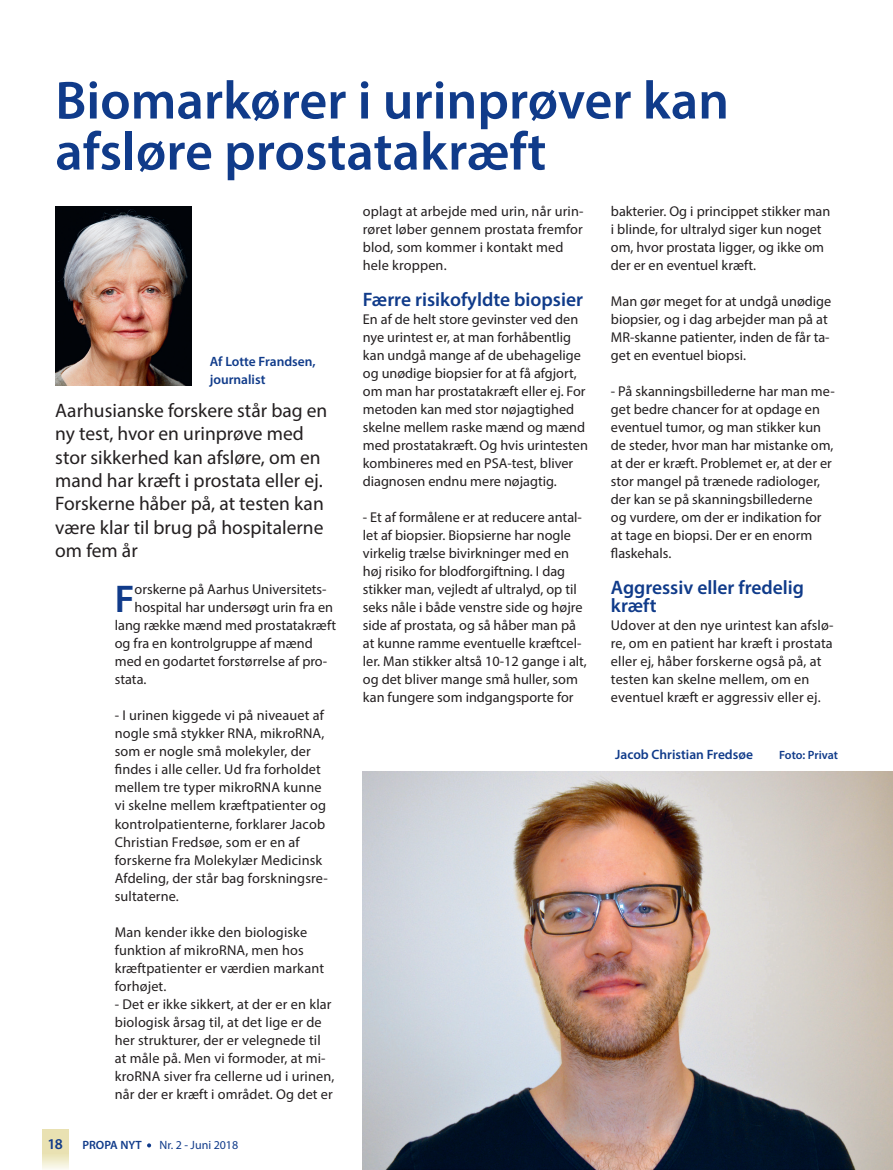
<style>
.page{position:relative;width:893px;height:1170px;background:#fff}
.page>*{position:absolute;margin:0;border:0;box-sizing:border-box;transform-origin:0 0}
.DH_overskrift_M39_39{font:600 54px "Myriad Pro";color:#103b8a}
.DH_Brødtekst_L9_12{font:600 38.85px "Myriad Pro";color:#103b8a}
.DH_Manchet__M_13_15{font:19.5px/23.4px "Myriad Pro";color:#231f20}
.Afsnitsoverskrift_M1{font:600 19.5px/18px "Myriad Pro";color:#103b8a}
.t1{font:600 15px "Myriad Pro";color:#103b8a}
.DH_Brødtekst_L9_12-2{font:14.25px/18px "Myriad Pro";color:#231f20}
.DH_billedtekst_M9_12{font:600 13.5px/18px "Myriad Pro";color:#103b8a}
.DH_Fotograf_M8_12_se{font:600 12px "Myriad Pro";letter-spacing:-.005em;color:#103b8a}
.t2{font:12px "Myriad Pro";color:#103b8a}
</style>
<div class="page">
<svg style="left:43px;top:1129px;width:25px;height:40px"></svg>
<svg style="left:147px;top:1143px;width:4px;height:4px"></svg>
<img style="left:55px;top:206px;width:136px;height:179px">
<img style="left:363px;top:771px;width:530px;height:398px">
<p class="DH_overskrift_M39_39" style="left:55px;top:66px;width:675px">Biomarkører i urinprøver kan</p>
<p class="DH_overskrift_M39_39" style="left:55px;top:117px;width:493px">afsløre prostatakræft</p>
<p class="DH_billedtekst_M9_12" style="left:210px;top:352px;width:108px">Af Lotte Frandsen, journalist</p>
<p class="DH_Manchet__M_13_15" style="left:55px;top:398px;width:274px">Aarhusianske forskere står bag en ny test, hvor en urinprøve med stor sikkerhed kan afsløre, om en mand har kræft i prostata eller ej.<br>Forskerne håber på, at testen kan være klar til brug på hospitalerne om fem år</p>
<p class="DH_Brødtekst_L9_12" style="left:115px;top:574px;width:21px">F</p>
<p class="DH_Brødtekst_L9_12-2" style="left:135px;top:580px;width:193px">orskerne på Aarhus Universitets-</p>
<p class="DH_Brødtekst_L9_12-2" style="left:135px;top:598px;width:200px">hospital har undersøgt urin fra en</p>
<p class="DH_Brødtekst_L9_12-2" style="left:115px;top:616px;width:223px">lang række mænd med prostatakræft</p>
<p class="DH_Brødtekst_L9_12-2" style="left:115px;top:634px;width:199px">og fra en kontrolgruppe af mænd</p>
<p class="DH_Brødtekst_L9_12-2" style="left:115px;top:652px;width:214px">med en godartet forstørrelse af pro-</p>
<p class="DH_Brødtekst_L9_12-2" style="left:115px;top:670px;width:33px">stata.</p>
<p class="DH_Brødtekst_L9_12-2" style="left:115px;top:706px;width:215px">- I urinen kiggede vi på niveauet af nogle små stykker RNA, mikroRNA, som er nogle små molekyler, der findes i alle celler. Ud fra forholdet mellem tre typer mikroRNA kunne vi skelne mellem kræftpatienter og kontrolpatienterne, forklarer Jacob<br>Christian Fredsøe, som er en af forskerne fra Molekylær Medicinsk<br>Afdeling, der står bag forskningsre&shy;sultaterne.</p>
<p class="DH_Brødtekst_L9_12-2" style="left:115px;top:922px;width:211px">Man kender ikke den biologiske funktion af mikroRNA, men hos kræftpatienter er værdien markant forhøjet.</p>
<p class="DH_Brødtekst_L9_12-2" style="left:115px;top:994px;width:221px">- Det er ikke sikkert, at der er en klar biologisk årsag til, at det lige er de her strukturer, der er velegnede til at måle på. Men vi formoder, at mi&shy;kroRNA siver fra cellerne ud i urinen, når der er kræft i området. Og det er</p>
<p class="t1" style="left:48px;top:1134px;width:17px">18</p>
<p class="DH_Fotograf_M8_12_se" style="left:82px;top:1137px;width:61px">PROPA NYT</p>
<p class="t2" style="left:159px;top:1137px;width:80px">Nr. 2 - Juni 2018</p>
<p class="DH_Brødtekst_L9_12-2" style="left:363px;top:202px;width:222px">oplagt at arbejde med urin, når urin&shy;røret løber gennem prostata fremfor blod, som kommer i kontakt med hele kroppen.</p>
<p class="Afsnitsoverskrift_M1" style="left:363px;top:290px;width:222px">Færre risikofyldte biopsier</p>
<p class="DH_Brødtekst_L9_12-2" style="left:363px;top:310px;width:227px">En af de helt store gevinster ved den nye urintest er, at man forhåbentlig kan undgå mange af de ubehagelige og unødige biopsier for at få afgjort, om man har prostatakræft eller ej. For metoden kan med stor nøjagtighed skelne mellem raske mænd og mænd med prostatakræft. Og hvis urintesten kombineres med en PSA-test, bliver diagnosen endnu mere nøjagtig.</p>
<p class="DH_Brødtekst_L9_12-2" style="left:363px;top:508px;width:226px">- Et af formålene er at reducere antal&shy;let af biopsier. Biopsierne har nogle virkelig trælse bivirkninger med en høj risiko for blodforgiftning. I dag stikker man, vejledt af ultralyd, op til seks nåle i både venstre side og højre side af prostata, og så håber man på at kunne ramme eventuelle kræftcel&shy;ler. Man stikker altså 10-12 gange i alt, og det bliver mange små huller, som kan fungere som indgangsporte for</p>
<p class="DH_Brødtekst_L9_12-2" style="left:611px;top:202px;width:221px">bakterier. Og i princippet stikker man i blinde, for ultralyd siger kun noget om, hvor prostata ligger, og ikke om der er en eventuel kræft.</p>
<p class="DH_Brødtekst_L9_12-2" style="left:611px;top:292px;width:222px">Man gør meget for at undgå unødige biopsier, og i dag arbejder man på at<br>MR-skanne patienter, inden de får ta&shy;get en eventuel biopsi.</p>
<p class="DH_Brødtekst_L9_12-2" style="left:611px;top:382px;width:225px">- På skanningsbillederne har man me&shy;get bedre chancer for at opdage en eventuel tumor, og man stikker kun de steder, hvor man har mistanke om, at der er kræft. Problemet er, at der er stor mangel på trænede radiologer, der kan se på skanningsbillederne<br>og vurdere, om der er indikation for at tage en biopsi. Der er en enorm flaskehals.</p>
<p class="Afsnitsoverskrift_M1" style="left:611px;top:578px;width:195px">Aggressiv eller fredelig kræft</p>
<p class="DH_Brødtekst_L9_12-2" style="left:611px;top:616px;width:224px">Udover at den nye urintest kan afslø&shy;re, om en patient har kræft i prostata eller ej, håber forskerne også på, at testen kan skelne mellem, om en eventuel kræft er aggressiv eller ej.</p>
<p class="DH_billedtekst_M9_12" style="left:615px;top:745px;width:139px">Jacob Christian Fredsøe</p>
<p class="DH_Fotograf_M8_12_se" style="left:779px;top:747px;width:60px">Foto: Privat</p>
</div>
